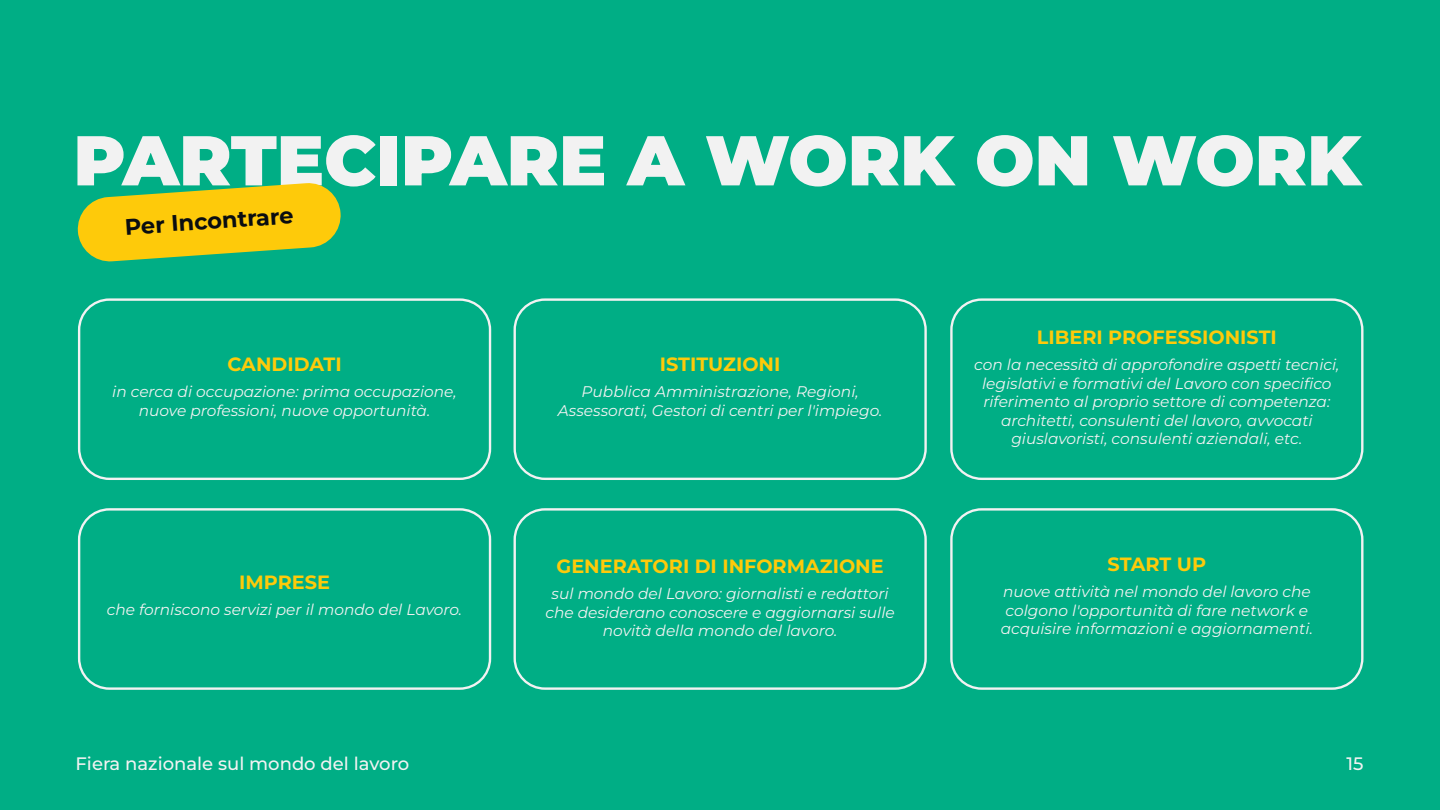
<style>
.page{position:relative;width:1440px;height:810px;background:#00ae85}
.page>*{position:absolute;margin:0;border:0;box-sizing:border-box;transform-origin:0 0}
.t1{font:700 22.5px "Montserrat";color:#0a0d11}
.t2{font:700 19.2px "Montserrat";color:#feca0a}
.t3{font:500 18px "Montserrat";color:#f2f2f2}
.t4{font:italic 15.38px/18.5px "Montserrat";color:#f2f2f2;text-align:center}
</style>
<div class="page">
<div style="left:380px;top:136px;width:17px;height:49px;background:#f2f2f2"></div>
<svg style="left:405px;top:136px;width:199px;height:49px"></svg>
<svg style="left:626px;top:136px;width:59px;height:49px"></svg>
<svg style="left:706px;top:135px;width:140px;height:52px"></svg>
<svg style="left:852px;top:136px;width:104px;height:49px"></svg>
<svg style="left:977px;top:135px;width:56px;height:52px"></svg>
<svg style="left:1039px;top:136px;width:48px;height:49px"></svg>
<svg style="left:1113px;top:135px;width:140px;height:52px"></svg>
<svg style="left:1259px;top:136px;width:104px;height:49px"></svg>
<svg style="left:77px;top:135px;width:299px;height:127px"></svg>
<div style="left:78px;top:298px;width:413px;height:182px;border:2px solid #f2f2f2;border-radius:30px"></div>
<div style="left:514px;top:298px;width:413px;height:182px;border:2px solid #f2f2f2;border-radius:30px"></div>
<div style="left:950px;top:298px;width:414px;height:182px;border:2px solid #f2f2f2;border-radius:30px"></div>
<div style="left:78px;top:508px;width:413px;height:182px;border:2px solid #f2f2f2;border-radius:30px"></div>
<div style="left:514px;top:508px;width:413px;height:182px;border:2px solid #f2f2f2;border-radius:30px"></div>
<div style="left:950px;top:508px;width:414px;height:182px;border:2px solid #f2f2f2;border-radius:30px"></div>
<h1 class="t1" style="left:124px;top:211px;width:171px;rotate:-4deg">Per Incontrare</h1>
<p class="t2" style="left:227px;top:350px;width:116px">CANDIDATI</p>
<p class="t4" style="left:112px;top:382px;width:346px">in cerca di occupazione: prima occupazione, nuove professioni, nuove opportunità.</p>
<p class="t2" style="left:239px;top:568px;width:92px">IMPRESE</p>
<p class="t4" style="left:107px;top:600px;width:357px">che forniscono servizi per il mondo del Lavoro.</p>
<p class="t2" style="left:660px;top:350px;width:122px">ISTITUZIONI</p>
<p class="t4" style="left:558px;top:382px;width:326px">Pubblica Amministrazione, Regioni,<br>Assessorati, Gestori di centri per l'impiego.</p>
<p class="t2" style="left:557px;top:552px;width:329px">GENERATORI DI INFORMAZIONE</p>
<p class="t4" style="left:545px;top:584px;width:351px">sul mondo del Lavoro: giornalisti e redattori che desiderano conoscere e aggiornarsi sulle novità della mondo del lavoro.</p>
<p class="t2" style="left:1037px;top:323px;width:242px">LIBERI PROFESSIONISTI</p>
<p class="t4" style="left:974px;top:355px;width:367px">con la necessità di approfondire aspetti tecnici, legislativi e formativi del Lavoro con specifico riferimento al proprio settore di competenza: architetti, consulenti del lavoro, avvocati giuslavoristi, consulenti aziendali, etc.</p>
<p class="t2" style="left:1108px;top:550px;width:100px">START UP</p>
<p class="t4" style="left:1001px;top:582px;width:314px">nuove attività nel mondo del lavoro che colgono l'opportunità di fare network e acquisire informazioni e aggiornamenti.</p>
<p class="t3" style="left:76px;top:751px;width:335px">Fiera nazionale sul mondo del lavoro</p>
<p class="t3" style="left:1347px;top:751px;width:19px">15</p>
</div>
